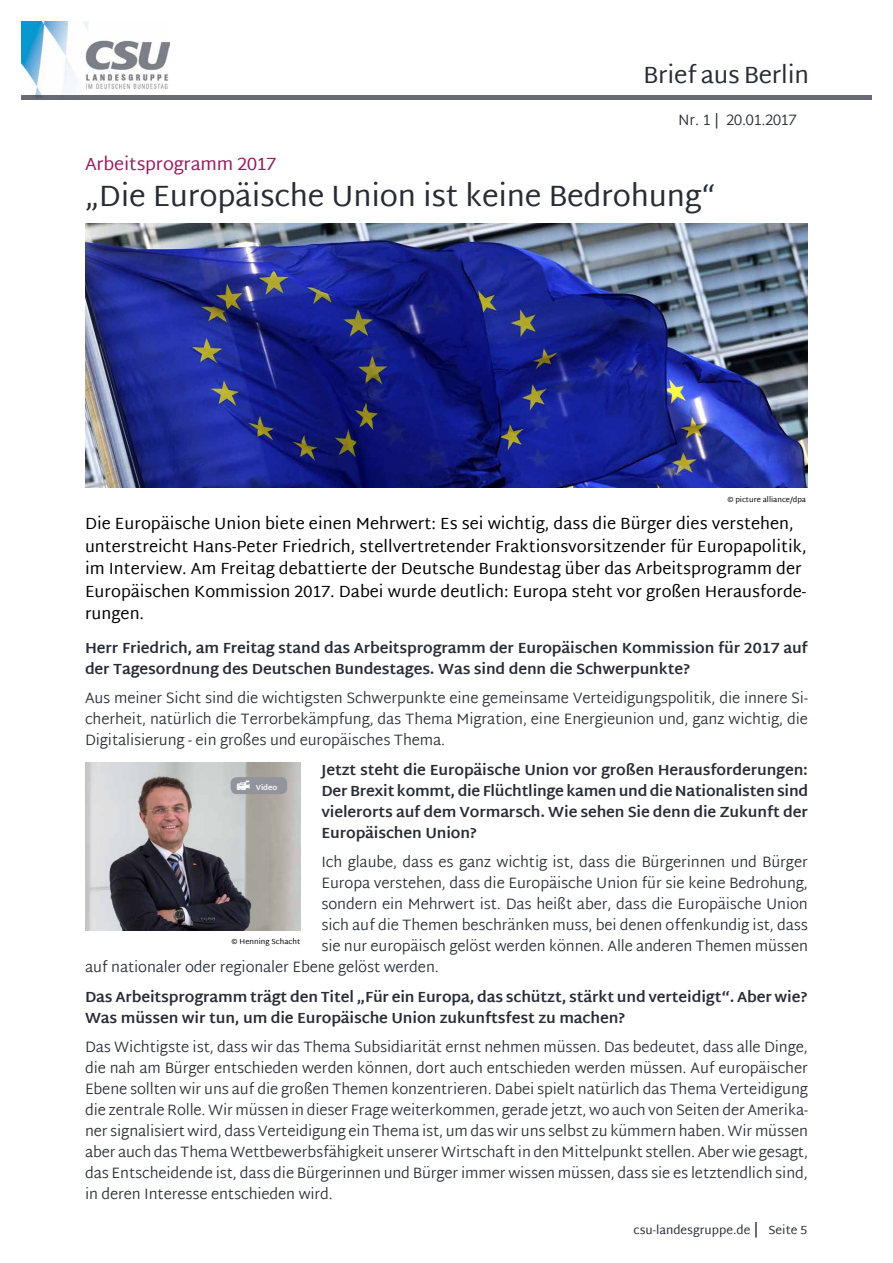
<style>
.page{position:relative;width:893px;height:1263px;background:#fff}
.page>*{position:absolute;margin:0;border:0;box-sizing:border-box;transform-origin:0 0}
._03_BaB_Ü_Fett_Artik{font:30px "Martel Sans";letter-spacing:-.01em;color:#282c36}
.t1{font:24px "Martel Sans";letter-spacing:-.01em;color:#282c36}
._03_BaB_Ü_Beere_Arti{font:18px "Martel Sans";letter-spacing:-.01em;color:#951d5e}
._03_BaB_Teaser{font:16.5px/22.5px "Martel Sans";color:#000}
._04_BaB_Fließtext{font:300 15px/21px "Martel Sans";letter-spacing:-.01em;color:#282c36;text-align:justify}
._04_BaB_Fließtext-2{font:700 15px/21px "Martel Sans";letter-spacing:-.01em;color:#282c36}
.t2{font:12px "Martel Sans";color:#282c36}
._13_BaB_Rechtevermer{font:7.5px "Martel Sans";color:#000}
._04_BaB_Fließtext-3{font:700 7.5px "Martel Sans";letter-spacing:-.01em;color:#fff}
.s1{font-size:15px}
</style>
<div class="page">
<img style="left:21px;top:21px;width:149px;height:75px">
<hr style="left:21px;top:96px;width:851px;height:4px;background:#686b72">
<img style="left:85px;top:223px;width:723px;height:265px">
<img style="left:85px;top:762px;width:215px;height:169px">
<div style="left:231px;top:777px;width:56px;height:17px;background:#91949d;border-radius:6px"></div>
<h2 class="t1" style="left:643px;top:61px;width:167px">Brief aus Berlin</h2>
<p class="_04_BaB_Fließtext" style="left:678px;top:110px;width:120px">Nr. 1 | 20.01.2017</p>
<p class="_03_BaB_Ü_Beere_Arti" style="left:85px;top:153px;width:193px">Arbeitsprogramm 2017</p>
<p class="_03_BaB_Ü_Fett_Artik" style="left:85px;top:178px;width:632px">„Die Europäische Union ist keine Bedrohung“</p>
<p class="_13_BaB_Rechtevermer" style="left:727px;top:495px;width:80px">© picture alliance/dpa</p>
<p class="_03_BaB_Teaser" style="left:85px;top:512px;width:723px">Die Europäische Union biete einen Mehrwert: Es sei wichtig, dass die Bürger dies verstehen, unterstreicht Hans-Peter Friedrich, stellvertretender Fraktionsvorsitzender für Europapolitik, im Interview. Am Freitag debattierte der Deutsche Bundestag über das Arbeitsprogramm der Europäischen Kommission 2017. Dabei wurde deutlich: Europa steht vor großen Herausforde&shy;rungen.</p>
<p class="_04_BaB_Fließtext-2" style="left:85px;top:637px;width:724px">Herr Friedrich, am Freitag stand das Arbeitsprogramm der Europäischen Kommission für 2017 auf der Tagesordnung des Deutschen Bundestages. Was sind denn die Schwerpunkte?</p>
<p class="_04_BaB_Fließtext" style="left:85px;top:689px;width:724px">Aus meiner Sicht sind die wichtigsten Schwerpunkte eine gemeinsame Verteidigungspolitik, die innere Si&shy;cherheit, natürlich die Terrorbekämpfung, das Thema Migration, eine Energieunion und, ganz wichtig, die Digitalisierung - ein großes und europäisches Thema.</p>
<p class="_04_BaB_Fließtext-2" style="left:321px;top:759px;width:488px;text-align:justify">Jetzt steht die Europäische Union vor großen Herausforderungen:<br>Der Brexit kommt, die Flüchtlinge kamen und die Nationalisten sind vielerorts auf dem Vormarsch. Wie sehen Sie denn die Zukunft der Europäischen Union?</p>
<p class="_04_BaB_Fließtext" style="left:321px;top:853px;width:488px">Ich glaube, dass es ganz wichtig ist, dass die Bürgerinnen und Bürger</p>
<p class="_04_BaB_Fließtext" style="left:321px;top:874px;width:488px">Europa verstehen, dass die Europäische Union für sie keine Bedrohung,</p>
<p class="_04_BaB_Fließtext" style="left:321px;top:895px;width:488px">sondern ein Mehrwert ist. Das heißt aber, dass die Europäische Union</p>
<p class="_04_BaB_Fließtext" style="left:321px;top:916px;width:488px">sich auf die Themen beschränken muss, bei denen offenkundig ist, dass</p>
<p class="_04_BaB_Fließtext" style="left:321px;top:937px;width:488px">sie nur europäisch gelöst werden können. Alle anderen Themen müssen</p>
<p class="_04_BaB_Fließtext" style="left:85px;top:958px;width:355px">auf nationaler oder regionaler Ebene gelöst werden.</p>
<p class="_04_BaB_Fließtext-2" style="left:85px;top:986px;width:724px">Das Arbeitsprogramm trägt den Titel „Für ein Europa, das schützt, stärkt und verteidigt“. Aber wie?<br>Was müssen wir tun, um die Europäische Union zukunftsfest zu machen?</p>
<p class="_04_BaB_Fließtext" style="left:85px;top:1038px;width:724px">Das Wichtigste ist, dass wir das Thema Subsidiarität ernst nehmen müssen. Das bedeutet, dass alle Dinge, die nah am Bürger entschieden werden können, dort auch entschieden werden müssen. Auf europäischer Ebene sollten wir uns auf die großen Themen konzentrieren. Dabei spielt natürlich das Thema Verteidigung die zentrale Rolle. Wir müssen in dieser Frage weiterkommen, gerade jetzt, wo auch von Seiten der Amerika&shy;ner signalisiert wird, dass Verteidigung ein Thema ist, um das wir uns selbst zu kümmern haben. Wir müssen aber auch das Thema Wettbewerbsfähigkeit unserer Wirtschaft in den Mittelpunkt stellen. Aber wie gesagt, das Entscheidende ist, dass die Bürgerinnen und Bürger immer wissen müssen, dass sie es letztendlich sind, in deren Interesse entschieden wird.</p>
<p class="_04_BaB_Fließtext-3" style="left:256px;top:783px;width:23px">Video</p>
<p class="_13_BaB_Rechtevermer" style="left:232px;top:937px;width:70px">© Henning Schacht</p>
<p class="t2" style="left:633px;top:1223px;width:175px">csu-landesgruppe.de <span class="s1">|</span> Seite 5</p>
</div>
